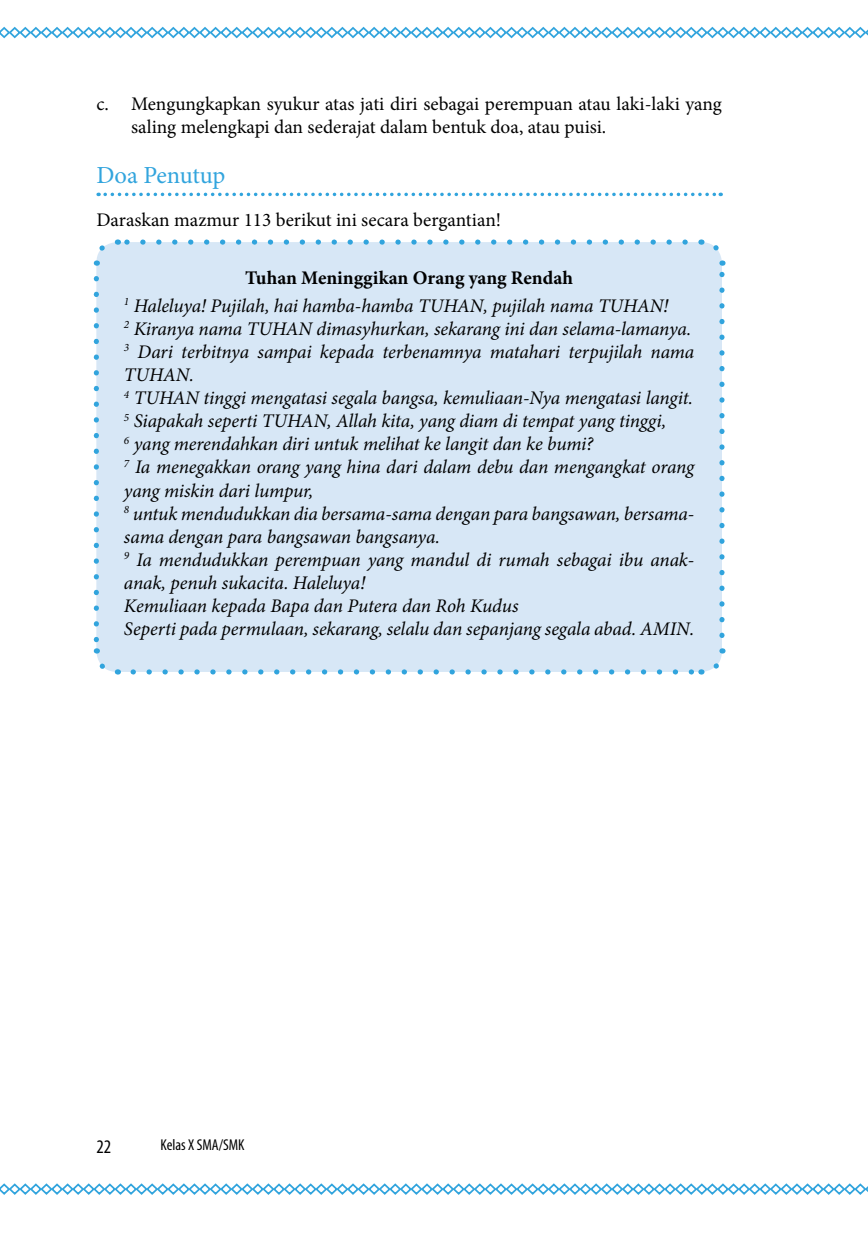
<style>
.page{position:relative;width:868px;height:1235px;background:#fff}
.page>*{position:absolute;margin:0;border:0;box-sizing:border-box;transform-origin:0 0}
.t1{font:24.5px "Minion Pro";letter-spacing:-.01em;color:#31a4dd}
.t2{font:italic 19.25px/23.1px "Minion Pro";letter-spacing:-.01em;color:#000}
.t3{font:19.25px/23.1px "Minion Pro";color:#000}
.t4{font:condensed 19.25px "Myriad Pro";color:#000}
.t5{font:condensed 15.75px "Myriad Pro";color:#000}
.s1{font-weight:700;font-style:normal}
</style>
<div class="page">
<svg style="left:0;top:26px;width:867px;height:13px"></svg>
<svg style="left:0;top:1183px;width:867px;height:12px"></svg>
<svg style="left:105px;top:193px;width:616px;height:3px"></svg>
<div style="left:96px;top:242px;width:625px;height:430px;background:#d7e7f6;border-radius:21px"></div>
<svg style="left:133px;top:669px;width:559px;height:5px"></svg>
<svg style="left:125px;top:239px;width:560px;height:6px"></svg>
<svg style="left:93px;top:244px;width:15px;height:22px"></svg>
<svg style="left:94px;top:278px;width:24px;height:397px"></svg>
<svg style="left:708px;top:648px;width:18px;height:23px"></svg>
<svg style="left:700px;top:239px;width:24px;height:396px"></svg>
<p class="t3" style="left:131px;top:93px;width:592px;text-indent:-35px">c. Mengungkapkan syukur atas jati diri sebagai perempuan atau laki-laki yang saling melengkapi dan sederajat dalam bentuk doa, atau puisi.</p>
<p class="t1" style="left:96px;top:158px;width:130px">Doa Penutup</p>
<p class="t3" style="left:96px;top:208px;width:406px">Daraskan mazmur 113 berikut ini secara bergantian!</p>
<p class="t2" style="left:124px;top:263px;width:545px;line-height:28px;text-indent:121px"><span class="s1">Tuhan Meninggikan Orang yang Rendah<br></span><sup>1</sup> Haleluya! Pujilah, hai hamba-hamba TUHAN, pujilah nama TUHAN!</p>
<p class="t2" style="left:124px;top:317px;width:571px"><sup>2</sup> Kiranya nama TUHAN dimasyhurkan, sekarang ini dan selama-lamanya.<br><sup>3</sup> Dari terbitnya sampai kepada terbenamnya matahari terpujilah nama TUHAN.<br><sup>4</sup> TUHAN tinggi mengatasi segala bangsa, kemuliaan-Nya mengatasi langit.<br><sup>5</sup> Siapakah seperti TUHAN, Allah kita, yang diam di tempat yang tinggi,<br><sup>6</sup> yang merendahkan diri untuk melihat ke langit dan ke bumi?<br><sup>7</sup> Ia menegakkan orang yang hina dari dalam debu dan mengangkat orang yang miskin dari lumpur,<br><sup>8</sup> untuk mendudukkan dia bersama-sama dengan para bangsawan, bersama&shy;sama dengan para bangsawan bangsanya.<br><sup>9</sup> Ia mendudukkan perempuan yang mandul di rumah sebagai ibu anak&shy;anak, penuh sukacita. Haleluya!<br>Kemuliaan kepada Bapa dan Putera dan Roh Kudus<br>Seperti pada permulaan, sekarang, selalu dan sepanjang segala abad. AMIN.</p>
<p class="t4" style="left:96px;top:1134px;width:16px">22</p>
<p class="t5" style="left:160px;top:1135px;width:86px">Kelas X SMA/SMK</p>
</div>
